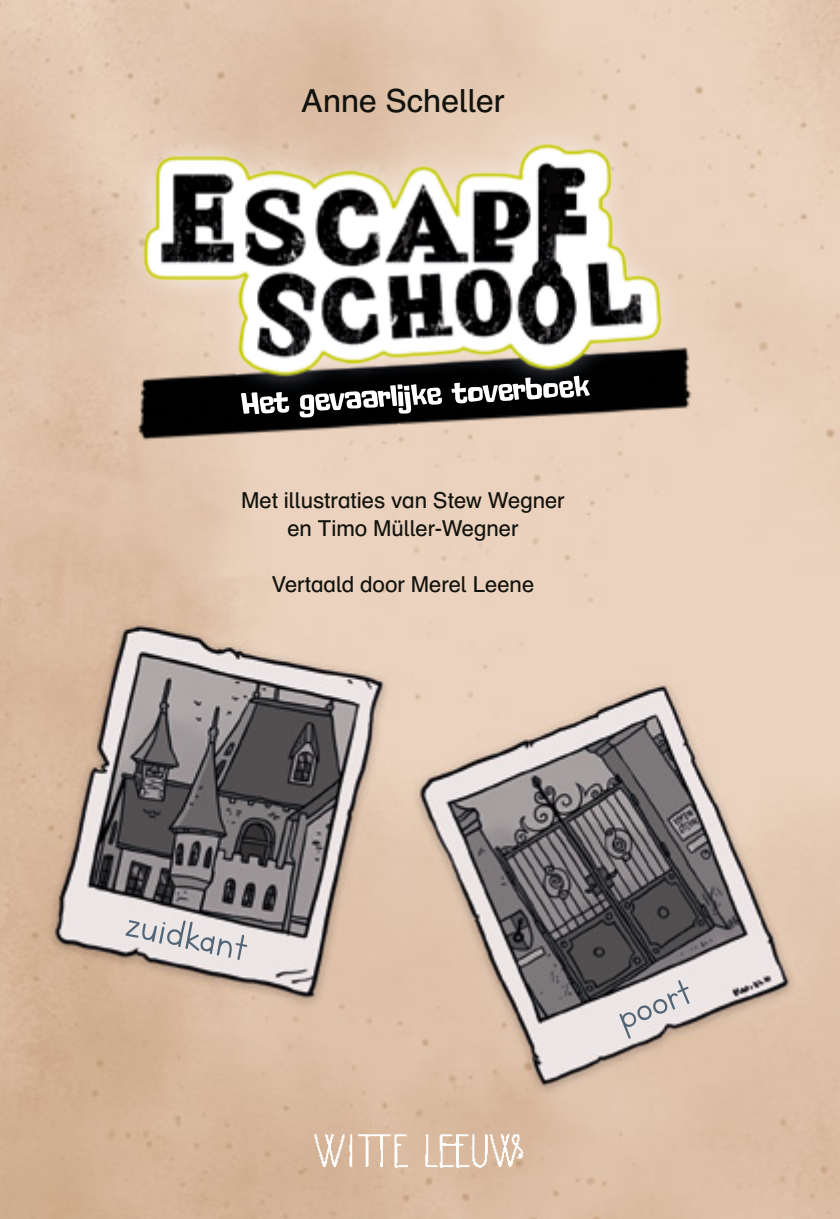
<style>
.page{position:relative;width:840px;height:1219px;background:#fff}
.page>*{position:absolute;margin:0;border:0;box-sizing:border-box;transform-origin:0 0}
._6_3_Handschrift{font:46px "Lettersfor Learners";color:#536678}
._4_1_Autor{font:32px "Schulbuch Nord Pro";color:#12120d}
._4_5_Verlag{font:22px "Schulbuch Nord Pro";color:#12120d}
</style>
<div class="page">
<img style="left:0;top:0;width:839px;height:1219px">
<img style="left:72px;top:124px;width:661px;height:333px">
<svg style="left:241px;top:376px;width:348px;height:41px"></svg>
<img style="left:309px;top:1091px;width:221px;height:102px">
<p class="_4_1_Autor" style="left:301px;top:78px;width:205px">Anne Scheller</p>
<p class="_4_5_Verlag" style="left:241px;top:485px;width:325px">Met illustraties van Stew Wegner</p>
<p class="_4_5_Verlag" style="left:287px;top:513px;width:232px">en Timo Müller-Wegner</p>
<p class="_4_5_Verlag" style="left:271px;top:569px;width:264px">Vertaald door Merel Leene</p>
<p class="_6_3_Handschrift" style="left:132px;top:898px;width:125px;rotate:12deg">zuidkant</p>
<p class="_6_3_Handschrift" style="left:608px;top:995px;width:79px;rotate:-22deg">poort</p>
</div>
